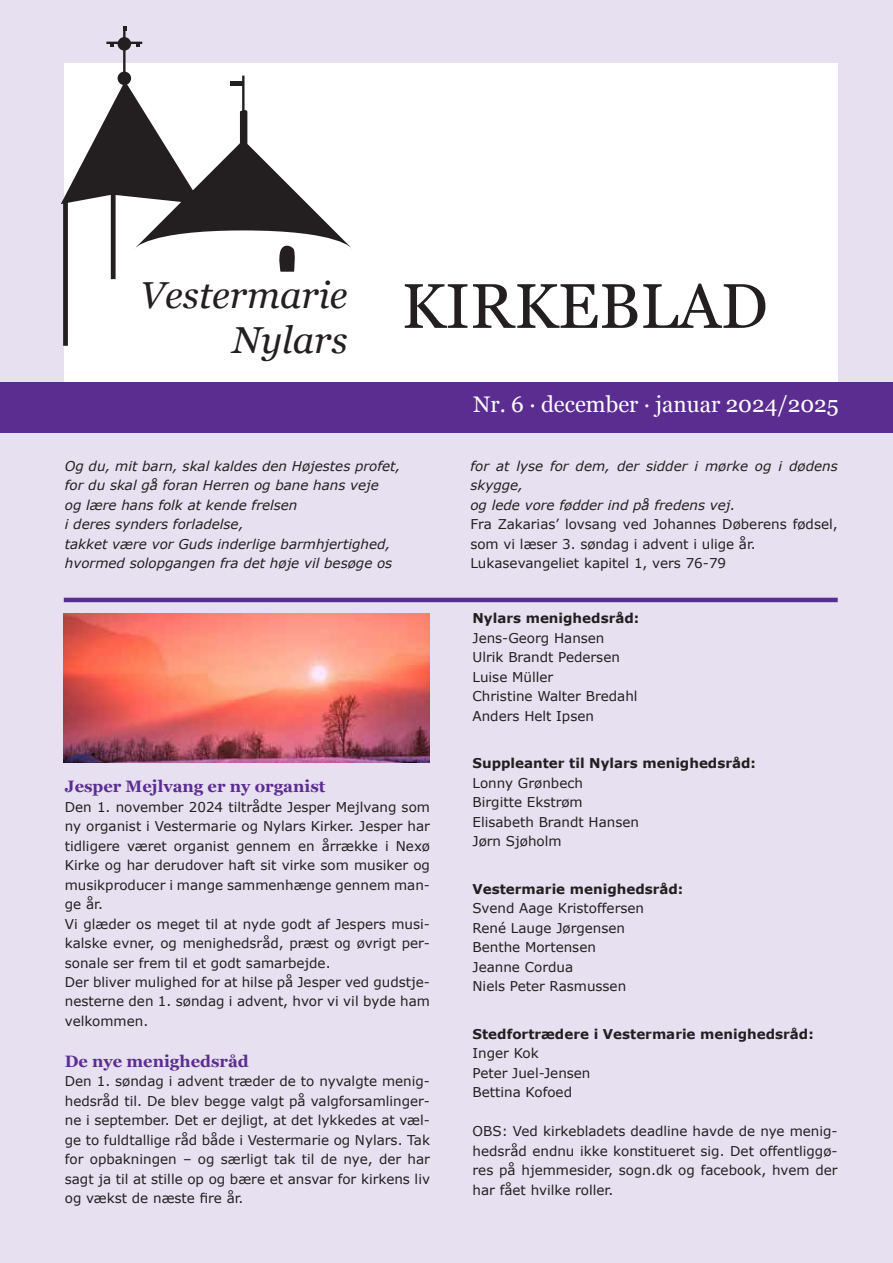
<style>
.page{position:relative;width:893px;height:1263px;background:#e6e0f0}
.page>*{position:absolute;margin:0;border:0;box-sizing:border-box;transform-origin:0 0}
.t1{font:italic 37.5px/45px "Georgia";color:#231f20}
.t2{font:22.5px "Georgia";color:#fff}
.t3{font:700 16.5px "Georgia";color:#5c2d91}
.t4{font:13.5px/19.5px "Verdana";color:#231f20}
.t5{font:italic 13.5px/19.5px "Verdana";color:#231f20}
.t6{font:700 13.5px "Verdana";color:#231f20}
.s1{font-style:normal;font-size:63px}
</style>
<div class="page">
<div style="left:64px;top:64px;width:774px;height:356px;background:#fff"></div>
<svg style="left:110px;top:44px;width:4px;height:3px"></svg>
<svg style="left:136px;top:44px;width:4px;height:3px"></svg>
<svg style="left:123px;top:26px;width:3px;height:4px"></svg>
<hr style="left:106px;top:42px;width:36px;height:2px;background:#231f20">
<div style="left:111px;top:194px;width:5px;height:85px;background:#231f20"></div>
<div style="left:118px;top:72px;width:13px;height:13px;background:#231f20;border-radius:50%"></div>
<div style="left:118px;top:37px;width:13px;height:14px;background:#231f20;border-radius:50%"></div>
<hr style="left:242px;top:76px;width:3px;height:37px;background:#231f20">
<hr style="left:123px;top:30px;width:3px;height:51px;background:#231f20">
<svg style="left:61px;top:81px;width:291px;height:191px"></svg>
<div style="left:63px;top:201px;width:5px;height:145px;background:#231f20"></div>
<div style="left:0;top:382px;width:893px;height:51px;background:#5c2d91"></div>
<hr style="left:64px;top:598px;width:774px;height:4px;background:#5c2d91">
<img style="left:64px;top:613px;width:365px;height:149px">
<h1 class="t1" style="left:232px;top:271px;width:537px;text-indent:-92px">Vestermarie <span class="s1">KIRKEBLAD<br></span>Nylars</h1>
<h2 class="t2" style="left:473px;top:388px;width:367px">Nr. 6 · december · januar 2024/2025</h2>
<p class="t5" style="left:65px;top:456px;width:337px">Og du, mit barn, skal kaldes den Højestes profet, for du skal gå foran Herren og bane hans veje<br>og lære hans folk at kende frelsen<br>i deres synders forladelse,<br>takket være vor Guds inderlige barmhjertighed, hvormed solopgangen fra det høje vil besøge os</p>
<p class="t5" style="left:470px;top:456px;width:369px">for at lyse for dem, der sidder i mørke og i dødens skygge,<br>og lede vore fødder ind på fredens vej.</p>
<p class="t4" style="left:470px;top:515px;width:369px">Fra Zakarias’ lovsang ved Johannes Døberens fødsel, som vi læser 3. søndag i advent i ulige år.<br>Lukasevangeliet kapitel 1, vers 76-79</p>
<p class="t3" style="left:65px;top:774px;width:262px">Jesper Mejlvang er ny organist</p>
<p class="t4" style="left:65px;top:797px;width:367px">Den 1. november 2024 tiltrådte Jesper Mejlvang som ny organist i Vestermarie og Nylars Kirker. Jesper har tidligere været organist gennem en årrække i Nexø Kirke og har derudover haft sit virke som musiker og musikproducer i mange sammenhænge gennem man&shy;ge år.<br>Vi glæder os meget til at nyde godt af Jespers musi&shy;kalske evner, og menighedsråd, præst og øvrigt per&shy;sonale ser frem til et godt samarbejde.<br>Der bliver mulighed for at hilse på Jesper ved gudstje&shy;nesterne den 1. søndag i advent, hvor vi vil byde ham velkommen.</p>
<p class="t3" style="left:65px;top:1048px;width:186px">De nye menighedsråd</p>
<p class="t4" style="left:65px;top:1071px;width:367px;text-align:justify">Den 1. søndag i advent træder de to nyvalgte menig&shy;hedsråd til. De blev begge valgt på valgforsamlinger&shy;ne i september. Det er dejligt, at det lykkedes at væl&shy;ge to fuldtallige råd både i Vestermarie og Nylars. Tak for opbakningen – og særligt tak til de nye, der har sagt ja til at stille op og bære et ansvar for kirkens liv og vækst de næste fire år.</p>
<p class="t6" style="left:473px;top:610px;width:168px">Nylars menighedsråd:</p>
<p class="t4" style="left:473px;top:628px;width:167px">Jens-Georg Hansen<br>Ulrik Brandt Pedersen<br>Luise Müller<br>Christine Walter Bredahl<br>Anders Helt Ipsen</p>
<p class="t6" style="left:473px;top:755px;width:285px">Suppleanter til Nylars menighedsråd:</p>
<p class="t4" style="left:473px;top:773px;width:168px">Lonny Grønbech<br>Birgitte Ekstrøm<br>Elisabeth Brandt Hansen<br>Jørn Sjøholm</p>
<p class="t6" style="left:473px;top:880px;width:212px">Vestermarie menighedsråd:</p>
<p class="t4" style="left:473px;top:899px;width:173px">Svend Aage Kristoffersen<br>René Lauge Jørgensen<br>Benthe Mortensen<br>Jeanne Cordua<br>Niels Peter Rasmussen</p>
<p class="t6" style="left:473px;top:1025px;width:343px">Stedfortrædere i Vestermarie menighedsråd:</p>
<p class="t4" style="left:473px;top:1044px;width:119px">Inger Kok<br>Peter Juel-Jensen<br>Bettina Kofoed</p>
<p class="t4" style="left:473px;top:1122px;width:367px;text-align:justify">OBS: Ved kirkebladets deadline havde de nye menig&shy;hedsråd endnu ikke konstitueret sig. Det offentliggø&shy;res på hjemmesider, sogn.dk og facebook, hvem der har fået hvilke roller.</p>
</div>
